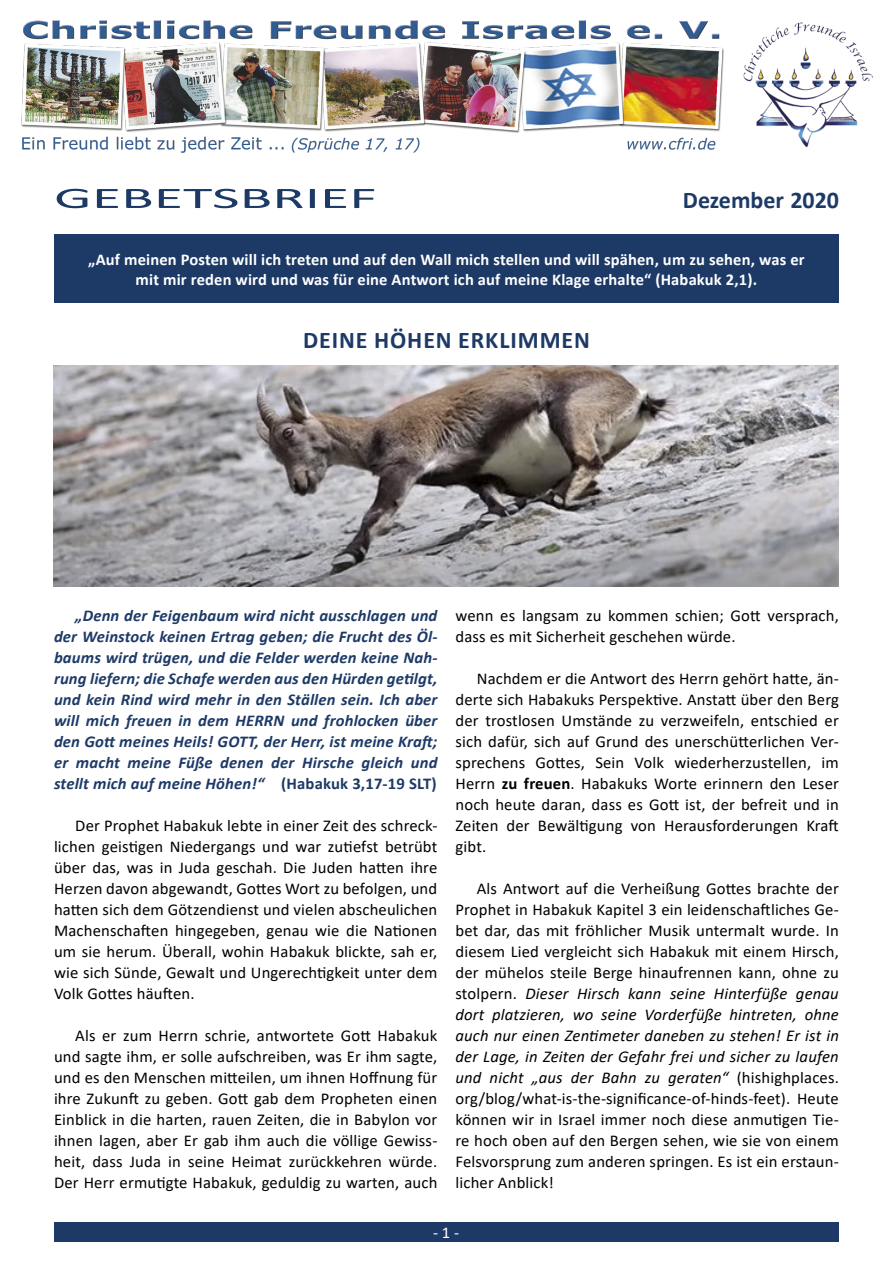
<style>
.page{position:relative;width:893px;height:1263px;background:#fff}
.page>*{position:absolute;margin:0;border:0;box-sizing:border-box;transform-origin:0 0}
.t1{font:30px "Calibri";color:#1d3a67;scale:2 1}
.t2{font:700 24px "Calibri";letter-spacing:.04em;color:#1d3a67}
.t3{font:700 24px "Calibri";color:#1d3a67}
.t4{font:16.5px/21px "Calibri";letter-spacing:.01em;color:#000;text-align:justify}
.t5{font:italic 700 16.5px/21px "Calibri";letter-spacing:.01em;color:#1d3a67;text-align:justify}
.t6{font:700 16.5px/19.8px "Calibri";letter-spacing:.01em;color:#fff;text-align:center}
.t7{font:16.5px "Calibri";color:#fff}
.s1{font-style:normal}
.s2{font-weight:700}
.s3{font-style:italic}
</style>
<div class="page">
<div style="left:54px;top:1222px;width:785px;height:20px;background:#1d3a67"></div>
<div style="left:54px;top:234px;width:785px;height:69px;background:#1d3a67"></div>
<img style="left:21px;top:20px;width:703px;height:133px">
<img style="left:743px;top:22px;width:130px;height:125px">
<img style="left:54px;top:365px;width:785px;height:221px">
<h1 class="t1" style="left:54px;top:177px;width:163px">GEBETSBRIEF</h1>
<h2 class="t3" style="left:683px;top:183px;width:158px">Dezember 2020</h2>
<p class="t6" style="left:88px;top:249px;width:718px">„Auf meinen Posten will ich treten und auf den Wall mich stellen und will spähen, um zu sehen, was er mit mir reden wird und was für eine Antwort ich auf meine Klage erhalte“ (Habakuk 2,1).</p>
<h2 class="t2" style="left:303px;top:323px;width:288px">Deine Höhen erklimmen</h2>
<p class="t5" style="left:54px;top:604px;width:385px;text-indent:21px">„Denn der Feigenbaum wird nicht ausschlagen und der Weinstock keinen Ertrag geben; die Frucht des Öl&shy;baums wird trügen, und die Felder werden keine Nah&shy;rung liefern; die Schafe werden aus den Hürden getilgt, und kein Rind wird mehr in den Ställen sein. Ich aber will mich freuen in dem HERRN und frohlocken über den Gott meines Heils! GOTT, der Herr, ist meine Kraft; er macht meine Füße denen der Hirsche gleich und stellt mich auf meine Höhen!“ <span class="s1">(Habakuk 3,17-19 SLT)</span></p>
<p class="t4" style="left:54px;top:815px;width:385px;text-indent:21px">Der Prophet Habakuk lebte in einer Zeit des schreck&shy;lichen geistigen Niedergangs und war zutiefst betrübt über das, was in Juda geschah. Die Juden hatten ihre Herzen davon abgewandt, Gottes Wort zu befolgen, und hatten sich dem Götzendienst und vielen abscheulichen Machenschaften hingegeben, genau wie die Nationen um sie herum. Überall, wohin Habakuk blickte, sah er, wie sich Sünde, Gewalt und Ungerechtigkeit unter dem Volk Gottes häuften.</p>
<p class="t4" style="left:54px;top:1025px;width:385px;text-indent:21px">Als er zum Herrn schrie, antwortete Gott Habakuk und sagte ihm, er solle aufschreiben, was Er ihm sagte, und es den Menschen mitteilen, um ihnen Hoffnung für ihre Zukunft zu geben. Gott gab dem Propheten einen Einblick in die harten, rauen Zeiten, die in Babylon vor ihnen lagen, aber Er gab ihm auch die völlige Gewiss&shy;heit, dass Juda in seine Heimat zurückkehren würde.<br>Der Herr ermutigte Habakuk, geduldig zu warten, auch</p>
<p class="t4" style="left:455px;top:605px;width:385px">wenn es langsam zu kommen schien; Gott versprach, dass es mit Sicherheit geschehen würde.</p>
<p class="t4" style="left:455px;top:668px;width:385px;text-indent:21px">Nachdem er die Antwort des Herrn gehört hatte, än&shy;derte sich Habakuks Perspektive. Anstatt über den Berg der trostlosen Umstände zu verzweifeln, entschied er sich dafür, sich auf Grund des unerschütterlichen Ver&shy;sprechens Gottes, Sein Volk wiederherzustellen, im Herrn <span class="s2">zu freuen</span>. Habakuks Worte erinnern den Leser noch heute daran, dass es Gott ist, der befreit und in Zeiten der Bewältigung von Herausforderungen Kraft gibt.</p>
<p class="t4" style="left:455px;top:878px;width:385px;text-indent:21px">Als Antwort auf die Verheißung Gottes brachte der Prophet in Habakuk Kapitel 3 ein leidenschaftliches Ge&shy;bet dar, das mit fröhlicher Musik untermalt wurde. In diesem Lied vergleicht sich Habakuk mit einem Hirsch, der mühelos steile Berge hinaufrennen kann, ohne zu stolpern. <span class="s3">Dieser Hirsch kann seine Hinterfüße genau dort platzieren, wo seine Vorderfüße hintreten, ohne auch nur einen Zentimeter daneben zu stehen! Er ist in der Lage, in Zeiten der Gefahr frei und sicher zu laufen und nicht „aus der Bahn zu geraten“</span> (hishighplaces. org/blog/what-is-the-significance-of-hinds-feet). Heute können wir in Israel immer noch diese anmutigen Tie&shy;re hoch oben auf den Bergen sehen, wie sie von einem Felsvorsprung zum anderen springen. Es ist ein erstaun&shy;licher Anblick!</p>
<p class="t7" style="left:433px;top:1221px;width:27px">- 1 -</p>
</div>
